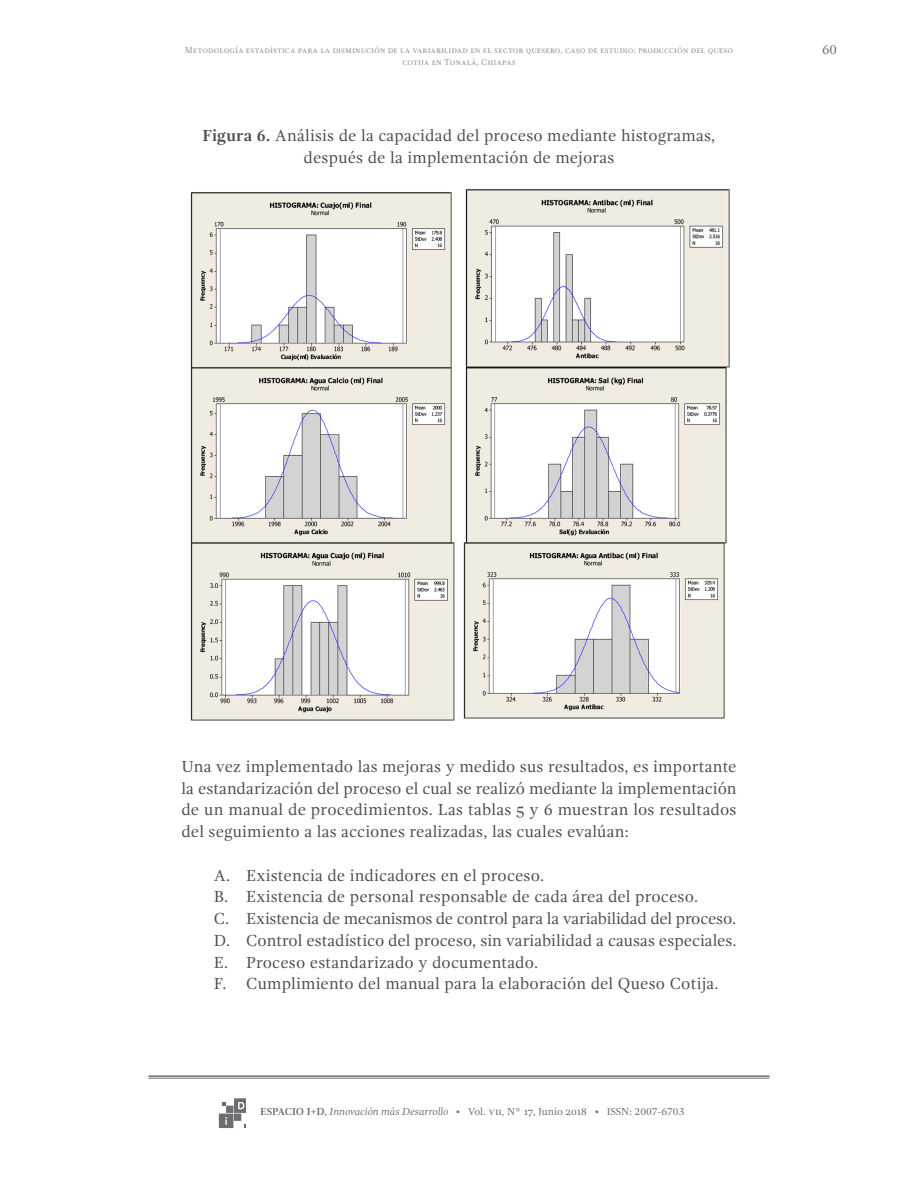
<style>
.page{position:relative;width:918px;height:1188px;background:#fff}
.page>*{position:absolute;margin:0;border:0;box-sizing:border-box;transform-origin:0 0}
.lista{font:16.5px "Gandhi Serif";letter-spacing:.01em;color:#4b4c4d}
.Párrafo_p{font:16.5px/21.8px "Gandhi Serif";letter-spacing:.01em;color:#4b4c4d;text-align:justify}
.titulo_imagen{font:16.5px/21.8px "Gandhi Serif";letter-spacing:.01em;color:#4b4c4d;text-align:center}
.lista-2{font:16.5px "Gandhi Serif";letter-spacing:-.015em;color:#4b4c4d}
.t1{font:13.5px "Gandhi Serif";color:#6c6d70}
.t2{font:10.5px "Gandhi Serif";color:#6c6d70}
.t3{font:9px/12px "Gandhi Serif";color:#939598;text-align:center}
.s1{font-weight:700}
.s2{font-style:italic}
</style>
<div class="page">
<hr style="left:148px;top:1075px;width:622px;height:2px;background:#6c6d70">
<hr style="left:148px;top:1078px;width:622px;height:1px;background:#6c6d70">
<svg style="left:219px;top:1098px;width:27px;height:30px"></svg>
<img style="left:190px;top:189px;width:540px;height:532px">
<p class="t3" style="left:185px;top:44px;width:550px">Metodología estadística para la disminución de la variabilidad en el sector quesero, caso de estudio: producción del queso cotija en Tonalá, Chiapas</p>
<p class="t1" style="left:822px;top:42px;width:16px">60</p>
<p class="titulo_imagen" style="left:203px;top:125px;width:514px"><span class="s1">Figura 6.</span> Análisis de la capacidad del proceso mediante histogramas, después de la implementación de mejoras</p>
<p class="Párrafo_p" style="left:181px;top:755px;width:557px">Una vez implementado las mejoras y medido sus resultados, es importante la estandarización del proceso el cual se realizó mediante la implementación de un manual de procedimientos. Las tablas 5 y 6 muestran los resultados del seguimiento a las acciones realizadas, las cuales evalúan:</p>
<p class="lista" style="left:214px;top:866px;width:332px">A. Existencia de indicadores en el proceso.</p>
<p class="lista" style="left:214px;top:887px;width:486px">B. Existencia de personal responsable de cada área del proceso.</p>
<p class="lista-2" style="left:214px;top:909px;width:524px">C. Existencia de mecanismos de control para la variabilidad del proceso.</p>
<p class="lista" style="left:214px;top:931px;width:524px">D. Control estadístico del proceso, sin variabilidad a causas especiales.</p>
<p class="lista" style="left:214px;top:953px;width:326px">E. Proceso estandarizado y documentado.</p>
<p class="lista" style="left:214px;top:974px;width:506px">F. Cumplimiento del manual para la elaboración del Queso Cotija.</p>
<p class="t2" style="left:260px;top:1105px;width:426px"><span class="s1">ESPACIO I+D,</span> <span class="s2">Innovación más Desarrollo •</span> Vol. vii, N° 17, Junio 2018 • ISSN: 2007-6703</p>
</div>
